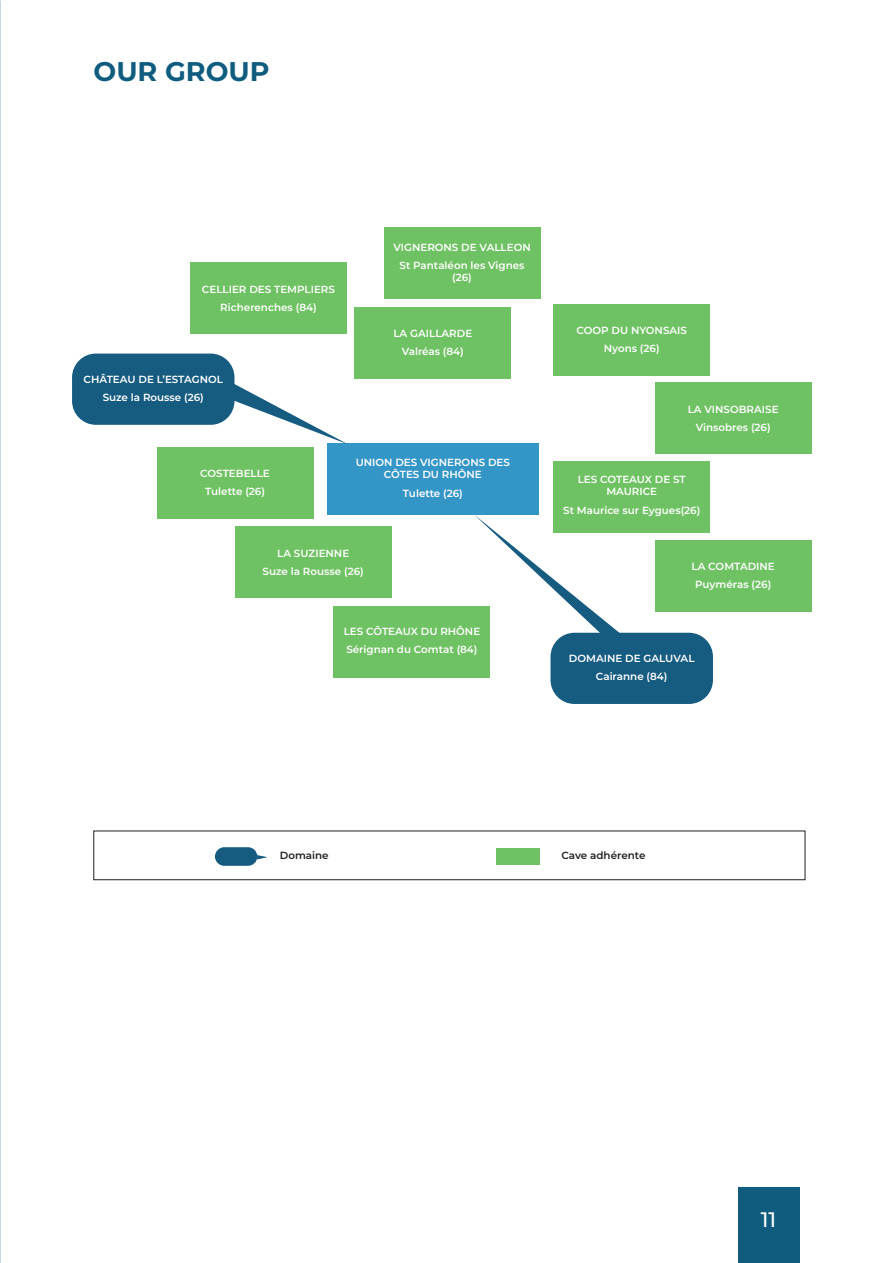
<style>
.page{position:relative;width:893px;height:1263px;background:#fff}
.page>*{position:absolute;margin:0;border:0;box-sizing:border-box;transform-origin:0 0}
.t1{font:700 27px "Montserrat";color:#0f5c7f}
.t2{font:500 21px "Montserrat";color:#fff}
.t3{font:600 10.35px/18.3px "Montserrat";color:#fff;text-align:center}
.t4{font:600 10.35px "Montserrat";color:#241f1f}
</style>
<div class="page">
<div style="left:327px;top:443px;width:211px;height:72px;background:#3496c6"></div>
<div style="left:550px;top:633px;width:163px;height:71px;background:#165c81;border-radius:24px"></div>
<div style="left:72px;top:354px;width:162px;height:71px;background:#165c81;border-radius:24px"></div>
<div style="left:355px;top:307px;width:156px;height:71px;background:#6fc263"></div>
<div style="left:554px;top:304px;width:156px;height:71px;background:#6fc263"></div>
<div style="left:655px;top:383px;width:156px;height:71px;background:#6fc263"></div>
<div style="left:554px;top:461px;width:156px;height:71px;background:#6fc263"></div>
<div style="left:655px;top:540px;width:156px;height:71px;background:#6fc263"></div>
<div style="left:384px;top:227px;width:156px;height:71px;background:#6fc263"></div>
<div style="left:334px;top:606px;width:156px;height:71px;background:#6fc263"></div>
<div style="left:190px;top:263px;width:157px;height:71px;background:#6fc263"></div>
<div style="left:157px;top:447px;width:156px;height:71px;background:#6fc263"></div>
<div style="left:235px;top:527px;width:156px;height:71px;background:#6fc263"></div>
<svg style="left:234px;top:384px;width:113px;height:60px"></svg>
<div style="left:215px;top:847px;width:42px;height:19px;background:#165c81;border-radius:9px"></div>
<svg style="left:257px;top:855px;width:11px;height:4px"></svg>
<svg style="left:475px;top:515px;width:155px;height:126px"></svg>
<div style="left:496px;top:848px;width:44px;height:17px;background:#6fc263"></div>
<div style="left:93px;top:830px;width:712px;height:50px;border:1px solid #241f1f"></div>
<div style="left:738px;top:1187px;width:61px;height:76px;background:#0f5c7f"></div>
<h1 class="t1" style="left:94px;top:52px;width:178px">OUR GROUP</h1>
<p class="t3" style="left:202px;top:279px;width:135px">CELLIER DES TEMPLIERS<br>Richerenches (84)</p>
<p class="t3" style="left:84px;top:369px;width:141px">CHÂTEAU DE L’ESTAGNOL<br>Suze la Rousse (26)</p>
<p class="t3" style="left:200px;top:464px;width:71px">COSTEBELLE<br>Tulette (26)</p>
<p class="t3" style="left:393px;top:237px;width:139px">VIGNERONS DE VALLEON<br>St Pantaléon les Vignes</p>
<p class="t3" style="left:452px;top:268px;width:21px">(26)</p>
<p class="t3" style="left:393px;top:324px;width:80px">LA GAILLARDE<br>Valréas (84)</p>
<p class="t3" style="left:576px;top:321px;width:112px">COOP DU NYONSAIS<br>Nyons (26)</p>
<p class="t3" style="left:356px;top:455px;width:156px;line-height:12.5px">UNION DES VIGNERONS DES<br>CÔTES DU RHÔNE</p>
<p class="t3" style="left:403px;top:483px;width:61px">Tulette (26)</p>
<p class="t3" style="left:688px;top:399px;width:92px">LA VINSOBRAISE<br>Vinsobres (26)</p>
<p class="t3" style="left:578px;top:473px;width:110px;line-height:12.5px">LES COTEAUX DE ST<br>MAURICE</p>
<p class="t3" style="left:563px;top:500px;width:139px">St Maurice sur Eygues(26)</p>
<p class="t3" style="left:263px;top:543px;width:103px">LA SUZIENNE<br>Suze la Rousse (26)</p>
<p class="t3" style="left:344px;top:621px;width:138px;text-align:left">LES CÔTEAUX DU RHÔNE<br>Sérignan du Comtat (84)</p>
<p class="t3" style="left:691px;top:556px;width:85px">LA COMTADINE<br>Puyméras (26)</p>
<p class="t3" style="left:569px;top:649px;width:127px">DOMAINE DE GALUVAL<br>Cairanne (84)</p>
<p class="t4" style="left:280px;top:848px;width:50px">Domaine</p>
<p class="t4" style="left:561px;top:848px;width:86px">Cave adhérente</p>
<h2 class="t2" style="left:761px;top:1205px;width:17px">11</h2>
</div>
